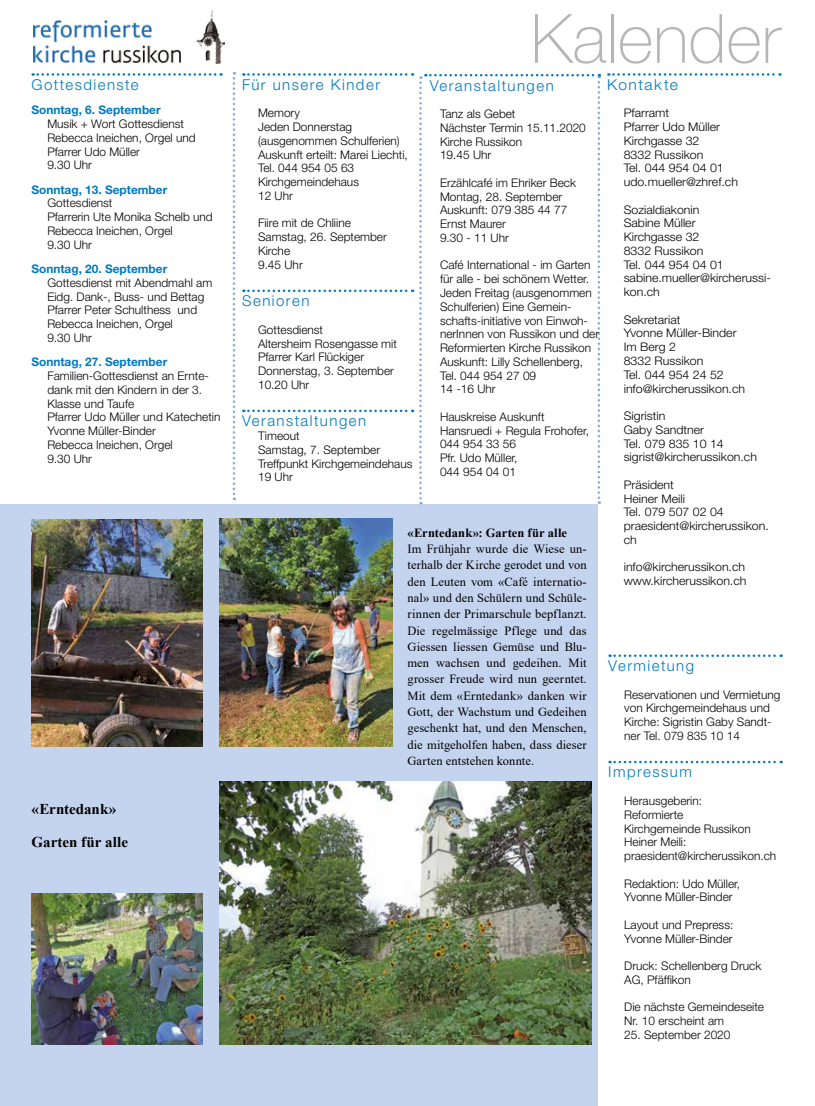
<style>
.page{position:relative;width:815px;height:1106px;background:#fff}
.page>*{position:absolute;margin:0;border:0;box-sizing:border-box;transform-origin:0 0}
.t1{font:100 68.12px "Helvetica Neue LT Pro";color:#b7b6b6}
.t2{font:300 15px "Helvetica Neue LT Pro";letter-spacing:.1em;color:#0078bf}
.t3{font:700 15px/32.6px "Times New Roman";color:#000}
.t4{font:300 15px "Helvetica Neue LT Pro";letter-spacing:.1em;color:#0078bf;scale:1.04 1}
.t5{font:12.5px/16.2px "Times New Roman";letter-spacing:.01em;color:#000;text-align:justify}
.t6{font:700 12.5px "Times New Roman";letter-spacing:.01em;color:#000}
.t7{font:300 11.88px/13.8px "Helvetica Neue LT Pro";color:#000}
.t8{font:300 11.88px/13.8px "Helvetica Neue LT Pro";color:#000;scale:1.04 1}
.t9{font:700 11.88px "Helvetica Neue LT Pro";color:#0078bf}
</style>
<div class="page">
<div style="left:0;top:504px;width:598px;height:602px;background:#c4d3ee"></div>
<svg style="left:233px;top:72px;width:2px;height:428px"></svg>
<svg style="left:33px;top:73px;width:189px;height:3px"></svg>
<svg style="left:243px;top:73px;width:170px;height:3px"></svg>
<svg style="left:243px;top:289px;width:170px;height:3px"></svg>
<svg style="left:243px;top:409px;width:170px;height:3px"></svg>
<svg style="left:608px;top:73px;width:172px;height:3px"></svg>
<svg style="left:610px;top:654px;width:172px;height:3px"></svg>
<svg style="left:610px;top:760px;width:172px;height:3px"></svg>
<img style="left:33px;top:10px;width:191px;height:53px">
<svg style="left:419px;top:74px;width:181px;height:430px"></svg>
<img style="left:220px;top:781px;width:372px;height:263px">
<img style="left:32px;top:893px;width:171px;height:151px">
<img style="left:220px;top:519px;width:172px;height:227px">
<img style="left:32px;top:519px;width:171px;height:227px">
<p class="t2" style="left:31px;top:75px;width:109px">Gottesdienste</p>
<p class="t9" style="left:31px;top:102px;width:131px">Sonntag, 6. September</p>
<p class="t7" style="left:47px;top:117px;width:150px">Musik + Wort Gottesdienst<br>Rebecca Ineichen, Orgel und<br>Pfarrer Udo Müller<br>9.30 Uhr</p>
<p class="t9" style="left:31px;top:182px;width:137px">Sonntag, 13. September</p>
<p class="t7" style="left:47px;top:196px;width:167px">Gottesdienst<br>Pfarrerin Ute Monika Schelb und<br>Rebecca Ineichen, Orgel<br>9.30 Uhr</p>
<p class="t9" style="left:31px;top:261px;width:137px">Sonntag, 20. September</p>
<p class="t7" style="left:47px;top:275px;width:166px">Gottesdienst mit Abendmahl am<br>Eidg. Dank-, Buss- und Bettag<br>Pfarrer Peter Schulthess und<br>Rebecca Ineichen, Orgel<br>9.30 Uhr</p>
<p class="t9" style="left:31px;top:354px;width:137px">Sonntag, 27. September</p>
<p class="t7" style="left:47px;top:369px;width:175px">Familien-Gottesdienst an Ernte&shy;dank mit den Kindern in der 3.<br>Klasse und Taufe<br>Pfarrer Udo Müller und Katechetin<br>Yvonne Müller-Binder<br>Rebecca Ineichen, Orgel<br>9.30 Uhr</p>
<p class="t3" style="left:32px;top:792px;width:98px">«Erntedank»<br>Garten für alle</p>
<h1 class="t1" style="left:531px;top:-2px;width:252px">Kalender</h1>
<p class="t2" style="left:242px;top:75px;width:139px">Für unsere Kinder</p>
<p class="t7" style="left:258px;top:106px;width:151px">Memory<br>Jeden Donnerstag (ausgenommen Schulferien)<br>Auskunft erteilt: Marei Liechti,<br>Tel. 044 954 05 63<br>Kirchgemeindehaus<br>12 Uhr</p>
<p class="t7" style="left:258px;top:216px;width:130px">Fiire mit de Chliine<br>Samstag, 26. September<br>Kirche<br>9.45 Uhr</p>
<p class="t2" style="left:242px;top:292px;width:69px">Senioren</p>
<p class="t7" style="left:258px;top:322px;width:140px">Gottesdienst<br>Altersheim Rosengasse mit<br>Pfarrer Karl Flückiger<br>Donnerstag, 3. September<br>10.20 Uhr</p>
<p class="t2" style="left:242px;top:412px;width:126px">Veranstaltungen</p>
<p class="t7" style="left:258px;top:429px;width:156px">Timeout<br>Samstag, 7. September<br>Treffpunkt Kirchgemeindehaus<br>19 Uhr</p>
<p class="t2" style="left:430px;top:76px;width:126px">Veranstaltungen</p>
<p class="t7" style="left:440px;top:107px;width:147px">Tanz als Gebet<br>Nächster Termin 15.11.2020<br>Kirche Russikon<br>19.45 Uhr</p>
<p class="t7" style="left:440px;top:176px;width:137px">Erzählcafé im Ehriker Beck<br>Montag, 28. September<br>Auskunft: 079 385 44 77<br>Ernst Maurer<br>9.30 - 11 Uhr</p>
<p class="t7" style="left:440px;top:258px;width:161px">Café International - im Garten für alle - bei schönem Wetter.<br>Jeden Freitag (ausgenommen<br>Schulferien) Eine Gemein&shy;schafts-initiative von Einwoh&shy;nerInnen von Russikon und der<br>Reformierten Kirche Russikon<br>Auskunft: Lilly Schellenberg,<br>Tel. 044 954 27 09<br>14 -16 Uhr</p>
<p class="t7" style="left:440px;top:409px;width:151px">Hauskreise Auskunft<br>Hansruedi + Regula Frohofer,<br>044 954 33 56<br>Pfr. Udo Müller,<br>044 954 04 01</p>
<p class="t6" style="left:407px;top:523px;width:161px">«Erntedank»: Garten für alle</p>
<p class="t5" style="left:407px;top:540px;width:181px">Im Frühjahr wurde die Wiese un&shy;terhalb der Kirche gerodet und von den Leuten vom «Café internatio&shy;nal» und den Schülern und Schüle&shy;rinnen der Primarschule bepflanzt.<br>Die regelmässige Pflege und das Giessen liessen Gemüse und Blu&shy;men wachsen und gedeihen. Mit grosser Freude wird nun geerntet.<br>Mit dem «Erntedank» danken wir Gott, der Wachstum und Gedeihen geschenkt hat, und den Menschen, die mitgeholfen haben, dass dieser Garten entstehen konnte.</p>
<p class="t4" style="left:607px;top:75px;width:70px">Kontakte</p>
<p class="t8" style="left:624px;top:106px;width:111px">Pfarramt<br>Pfarrer Udo Müller<br>Kirchgasse 32<br>8332 Russikon<br>Tel. 044 954 04 01 udo.mueller@zhref.ch</p>
<p class="t8" style="left:624px;top:202px;width:143px">Sozialdiakonin<br>Sabine Müller<br>Kirchgasse 32<br>8332 Russikon<br>Tel. 044 954 04 01 sabine.mueller@kircherussi&shy;kon.ch</p>
<p class="t8" style="left:624px;top:312px;width:118px">Sekretariat<br>Yvonne Müller-Binder<br>Im Berg 2<br>8332 Russikon<br>Tel. 044 954 24 52 info@kircherussikon.ch</p>
<p class="t8" style="left:624px;top:409px;width:130px">Sigristin<br>Gaby Sandtner<br>Tel. 079 835 10 14 sigrist@kircherussikon.ch</p>
<p class="t8" style="left:624px;top:477px;width:141px">Präsident<br>Heiner Meili<br>Tel. 079 507 02 04 praesident@kircherussikon. ch</p>
<p class="t8" style="left:624px;top:560px;width:120px">info@kircherussikon.ch www.kircherussikon.ch</p>
<p class="t2" style="left:608px;top:656px;width:87px">Vermietung</p>
<p class="t7" style="left:624px;top:687px;width:158px">Reservationen und Vermietung von Kirchgemeindehaus und<br>Kirche: Sigristin Gaby Sandt&shy;ner Tel. 079 835 10 14</p>
<p class="t2" style="left:608px;top:763px;width:85px">Impressum</p>
<p class="t7" style="left:624px;top:793px;width:154px">Herausgeberin:<br>Reformierte<br>Kirchgemeinde Russikon<br>Heiner Meili: praesident@kircherussikon.ch</p>
<p class="t7" style="left:624px;top:876px;width:117px">Redaktion: Udo Müller,<br>Yvonne Müller-Binder</p>
<p class="t7" style="left:624px;top:917px;width:111px">Layout und Prepress:<br>Yvonne Müller-Binder</p>
<p class="t7" style="left:624px;top:958px;width:139px">Druck: Schellenberg Druck<br>AG, Pfäffikon</p>
<p class="t7" style="left:624px;top:1000px;width:141px">Die nächste Gemeindeseite<br>Nr. 10 erscheint am</p>
<p class="t7" style="left:624px;top:1027px;width:108px">25. September 2020</p>
</div>
